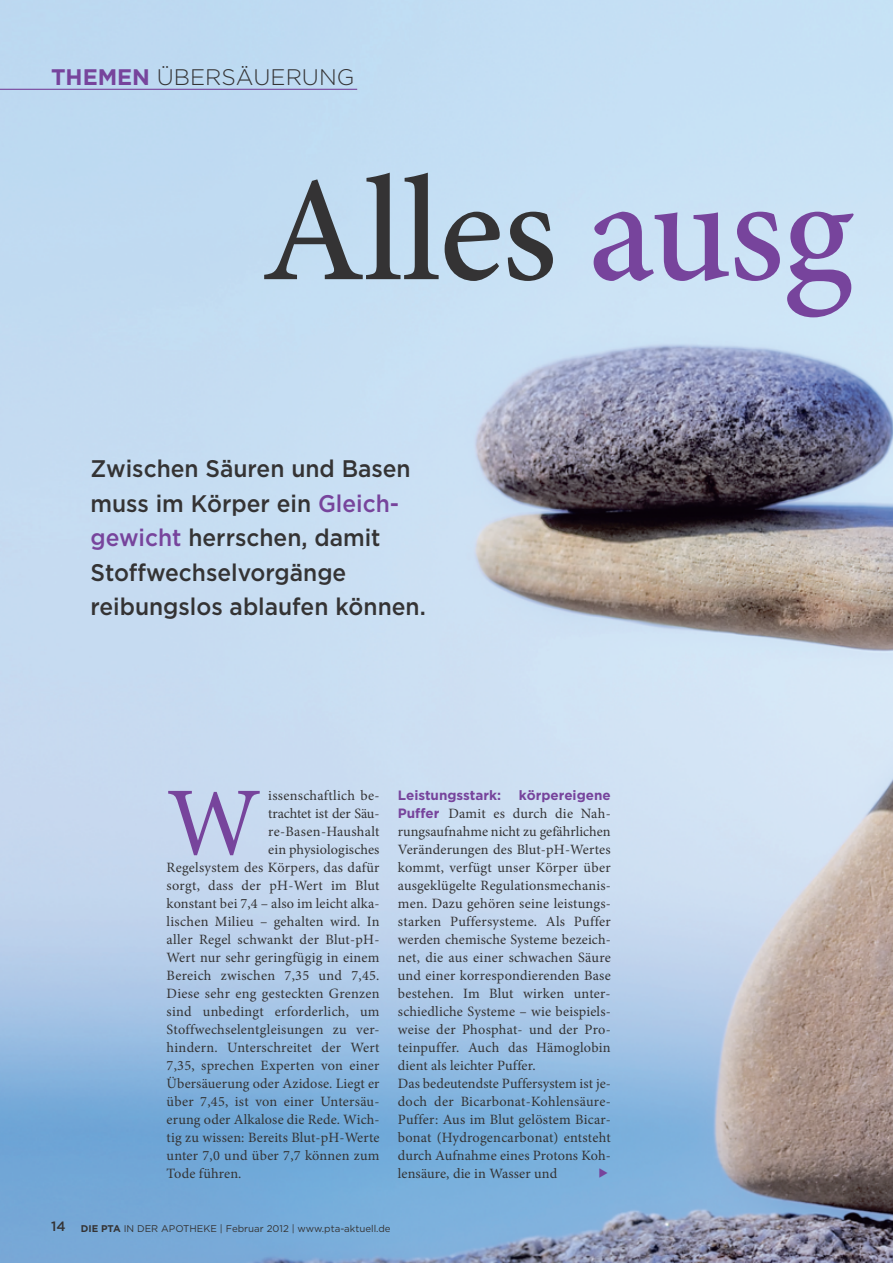
<style>
.page{position:relative;width:893px;height:1263px;background:#fff}
.page>*{position:absolute;margin:0;border:0;box-sizing:border-box;transform-origin:0 0}
.t1{font:500 150px "Minion Pro";letter-spacing:-.01em;color:#343334}
.t2{font:97.35px "Minion Pro";color:#77449c}
.t3{font:500 24px/34.5px "Gotham";color:#343334;scale:.95 1}
.t4{font:300 22.5px "Gotham";color:#343334}
.t5{font:14.25px/18px "Minion Pro";letter-spacing:.015em;color:#343334}
.t6{font:14.25px "Minion Pro";letter-spacing:-.005em;color:#343334}
.t7{font:700 13.5px "Gotham";color:#77449c}
.t8{font:9.75px "Gotham";color:#343334}
.s1{font-weight:700;color:#77449c}
.s2{color:#77449c}
.s3{font-family:"Gotham";font-weight:700;font-size:13.5px;color:#77449c}
.s4{font-weight:500;font-size:13.5px}
.s5{font-weight:700}
</style>
<div class="page">
<img style="left:0;top:0;width:893px;height:1263px">
<hr style="left:0;top:89px;width:357px;height:1px;background:#77449c">
<svg style="left:599px;top:1169px;width:9px;height:9px"></svg>
<h3 class="t4" style="left:51px;top:68px;width:305px"><span class="s1">THEMEN</span> ÜBERSÄUERUNG</h3>
<h1 class="t1" style="left:261px;top:140px;width:594px">Alles <span class="s2">ausg</span></h1>
<h3 class="t3" style="left:91px;top:453px;width:354px">Zwischen Säuren und Basen muss im Körper ein <span class="s2">Gleich&shy;gewicht</span> herrschen, damit<br>Stoffwechselvorgänge reibungslos ablaufen können.</h3>
<h2 class="t2" style="left:167px;top:785px;width:96px">W</h2>
<p class="t5" style="left:268px;top:788px;width:113px">issenschaftlich be-</p>
<p class="t6" style="left:268px;top:808px;width:113px">trachtet ist der Säu-</p>
<p class="t5" style="left:268px;top:824px;width:113px">re-Basen-Haushalt</p>
<p class="t5" style="left:268px;top:842px;width:113px">ein physiologisches</p>
<p class="t5" style="left:167px;top:860px;width:214px">Regelsystem des Körpers, das dafür</p>
<p class="t5" style="left:167px;top:878px;width:214px">sorgt, dass der pH-Wert im Blut</p>
<p class="t5" style="left:167px;top:896px;width:214px">konstant bei 7,4 – also im leicht alka-</p>
<p class="t5" style="left:167px;top:914px;width:214px">lischen Milieu – gehalten wird. In</p>
<p class="t5" style="left:167px;top:932px;width:214px">aller Regel schwankt der Blut-pH-</p>
<p class="t5" style="left:167px;top:950px;width:214px">Wert nur sehr geringfügig in einem</p>
<p class="t5" style="left:167px;top:968px;width:214px">Bereich zwischen 7,35 und 7,45.</p>
<p class="t5" style="left:167px;top:986px;width:214px">Diese sehr eng gesteckten Grenzen</p>
<p class="t5" style="left:167px;top:1004px;width:214px">sind unbedingt erforderlich, um</p>
<p class="t5" style="left:167px;top:1022px;width:215px">Stoffwechselentgleisungen zu ver-</p>
<p class="t5" style="left:167px;top:1040px;width:214px">hindern. Unterschreitet der Wert</p>
<p class="t5" style="left:167px;top:1058px;width:214px">7,35, sprechen Experten von einer</p>
<p class="t5" style="left:167px;top:1076px;width:214px">Übersäuerung oder Azidose. Liegt er</p>
<p class="t5" style="left:167px;top:1094px;width:214px">über 7,45, ist von einer Untersäu-</p>
<p class="t5" style="left:167px;top:1112px;width:214px">erung oder Alkalose die Rede. Wich-</p>
<p class="t5" style="left:167px;top:1130px;width:214px">tig zu wissen: Bereits Blut-pH-Werte</p>
<p class="t5" style="left:167px;top:1148px;width:214px">unter 7,0 und über 7,7 können zum</p>
<p class="t5" style="left:167px;top:1166px;width:76px">Tode führen.</p>
<p class="t7" style="left:398px;top:790px;width:105px">Leistungsstark:</p>
<p class="t7" style="left:519px;top:790px;width:93px">körpereigene</p>
<p class="t5" style="left:398px;top:806px;width:215px"><span class="s3">Puffer</span> Damit es durch die Nah&shy;rungsaufnahme nicht zu gefährlichen Veränderungen des Blut-pH-Wertes kommt, verfügt unser Körper über ausgeklügelte Regulationsmechanis&shy;men. Dazu gehören seine leistungs&shy;starken Puffersysteme. Als Puffer werden chemische Systeme bezeich&shy;net, die aus einer schwachen Säure und einer korrespondierenden Base bestehen. Im Blut wirken unter&shy;schiedliche Systeme – wie beispiels&shy;weise der Phosphat- und der Pro&shy;teinpuffer. Auch das Hämoglobin dient als leichter Puffer.<br>Das bedeutendste Puffersystem ist je&shy;doch der Bicarbonat-Kohlensäure-Puffer: Aus im Blut gelöstem Bicar&shy;bonat (Hydrogencarbonat) entsteht durch Aufnahme eines Protons Koh&shy;lensäure, die in Wasser und</p>
<p class="t8" style="left:51px;top:1225px;width:341px"><span class="s4">14</span> <span class="s5">DIE PTA</span> IN DER APOTHEKE | Februar 2012 | www.pta-aktuell.de</p>
</div>
